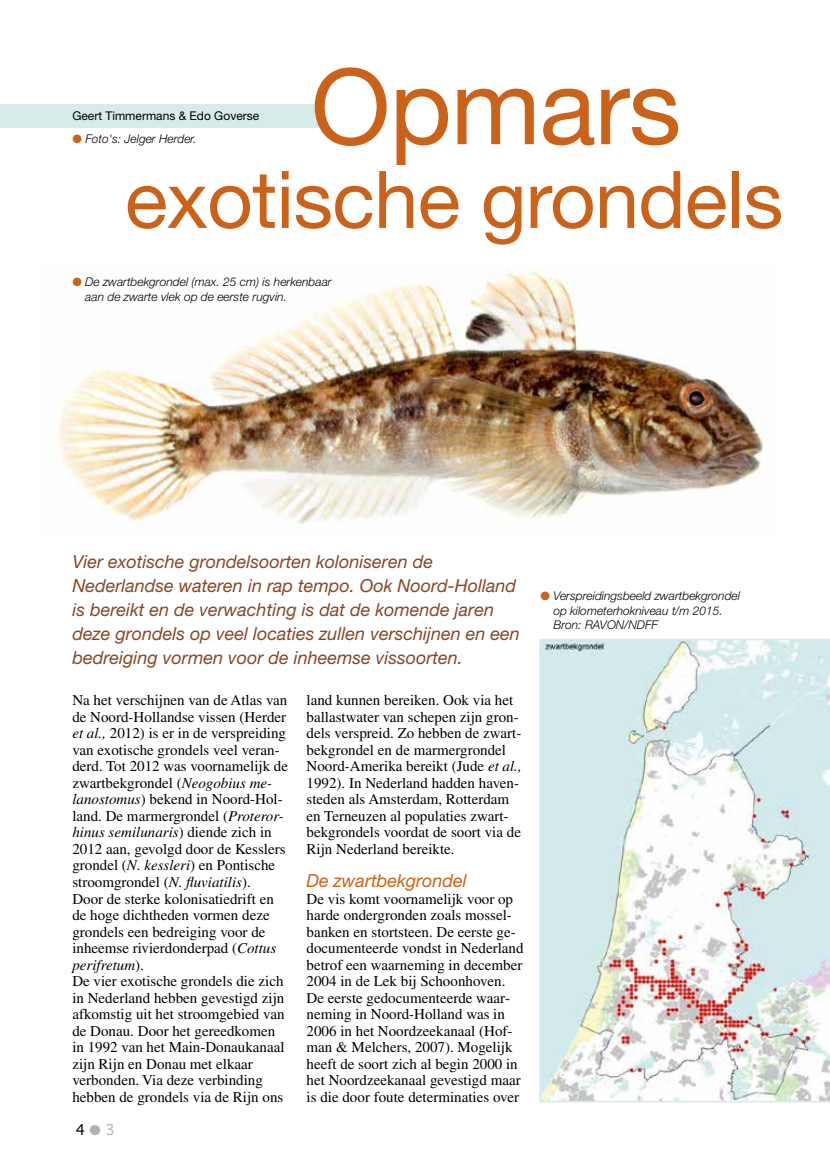
<style>
.page{position:relative;width:830px;height:1174px;background:#fff}
.page>*{position:absolute;margin:0;border:0;box-sizing:border-box;transform-origin:0 0}
.t1{font:105px "Helvetica Neue LT Std";letter-spacing:-.01em;color:#cb621a}
.t2{font:79.5px "Helvetica Neue LT Std";letter-spacing:-.01em;color:#cb621a}
.t3{font:italic 18px/24px "Helvetica Neue LT Std";color:#8a4624}
.t4{font:italic 18px "Helvetica Neue LT Std";color:#cb621a}
.t5{font:15px/16.5px "Times LT Std";color:#000}
.t6{font:14.25px "Geneva";color:#000}
.t7{font:italic 300 12px/14.4px "Helvetica Neue LT Std";color:#000}
.t8{font:12px "Helvetica Neue LT Std";color:#000}
.s1{color:#cb621a}
.s2{font-style:italic}
.s3{color:#b3b2b2}
</style>
<div class="page">
<div style="left:0;top:104px;width:321px;height:24px;background:#d5eceb"></div>
<img style="left:58px;top:262px;width:705px;height:263px">
<svg style="left:539px;top:639px;width:290px;height:463px"></svg>
<p class="t8" style="left:72px;top:109px;width:188px">Geert Timmermans &amp; Edo Goverse</p>
<p class="t7" style="left:72px;top:131px;width:125px"><span class="s1">●</span> Foto's: Jelger Herder.</p>
<h1 class="t1" style="left:310px;top:44px;width:372px">Opmars</h1>
<h2 class="t2" style="left:125px;top:152px;width:659px">exotische grondels</h2>
<p class="t7" style="left:85px;top:274px;width:248px;text-indent:-13px"><span class="s1">●</span> De zwartbekgrondel (max. 25 cm) is herkenbaar aan de zwarte vlek op de eerste rugvin.</p>
<p class="t3" style="left:72px;top:549px;width:449px">Vier exotische grondelsoorten koloniseren de Nederlandse wateren in rap tempo. Ook Noord-Holland is bereikt en de verwachting is dat de komende jaren deze grondels op veel locaties zullen verschijnen en een bedreiging vormen voor de inheemse vissoorten.</p>
<p class="t5" style="left:72px;top:692px;width:217px">Na het verschijnen van de Atlas van de Noord-Hollandse vissen (Herder <span class="s2">et al.,</span> 2012) is er in de verspreiding van exotische grondels veel veran&shy;derd. Tot 2012 was voornamelijk de zwartbekgrondel (<span class="s2">Neogobius me&shy;lanostomus</span>) bekend in Noord-Hol&shy;land. De marmergrondel (<span class="s2">Proteror&shy;hinus semilunaris</span>) diende zich in 2012 aan, gevolgd door de Kesslers grondel (<span class="s2">N. kessleri</span>) en Pontische stroomgrondel (<span class="s2">N. fluviatilis</span>).<br>Door de sterke kolonisatiedrift en de hoge dichtheden vormen deze grondels een bedreiging voor de inheemse rivierdonderpad (<span class="s2">Cottus perifretum</span>).<br>De vier exotische grondels die zich in Nederland hebben gevestigd zijn afkomstig uit het stroomgebied van de Donau. Door het gereedkomen in 1992 van het Main-Donaukanaal zijn Rijn en Donau met elkaar verbonden. Via deze verbinding hebben de grondels via de Rijn ons</p>
<p class="t5" style="left:306px;top:692px;width:216px">land kunnen bereiken. Ook via het ballastwater van schepen zijn gron&shy;dels verspreid. Zo hebben de zwart&shy;bekgrondel en de marmergrondel Noord-Amerika bereikt (Jude <span class="s2">et al., </span>1992). In Nederland hadden haven&shy;steden als Amsterdam, Rotterdam en Terneuzen al populaties zwart&shy;bekgrondels voordat de soort via de Rijn Nederland bereikte.</p>
<p class="t4" style="left:306px;top:869px;width:162px">De zwartbekgrondel</p>
<p class="t5" style="left:306px;top:890px;width:218px">De vis komt voornamelijk voor op harde ondergronden zoals mossel&shy;banken en stortsteen. De eerste ge&shy;documenteerde vondst in Nederland betrof een waarneming in december 2004 in de Lek bij Schoonhoven.<br>De eerste gedocumenteerde waar&shy;neming in Noord-Holland was in 2006 in het Noordzeekanaal (Hof&shy;man &amp; Melchers, 2007). Mogelijk heeft de soort zich al begin 2000 in het Noordzeekanaal gevestigd maar is die door foute determinaties over</p>
<p class="t6" style="left:75px;top:1120px;width:41px">4<span class="s3">●3</span></p>
<p class="t7" style="left:553px;top:588px;width:188px;text-indent:-13px"><span class="s1">●</span> Verspreidingsbeeld zwartbekgrondel op kilometerhokniveau t/m 2015.<br>Bron: RAVON/NDFF</p>
</div>
